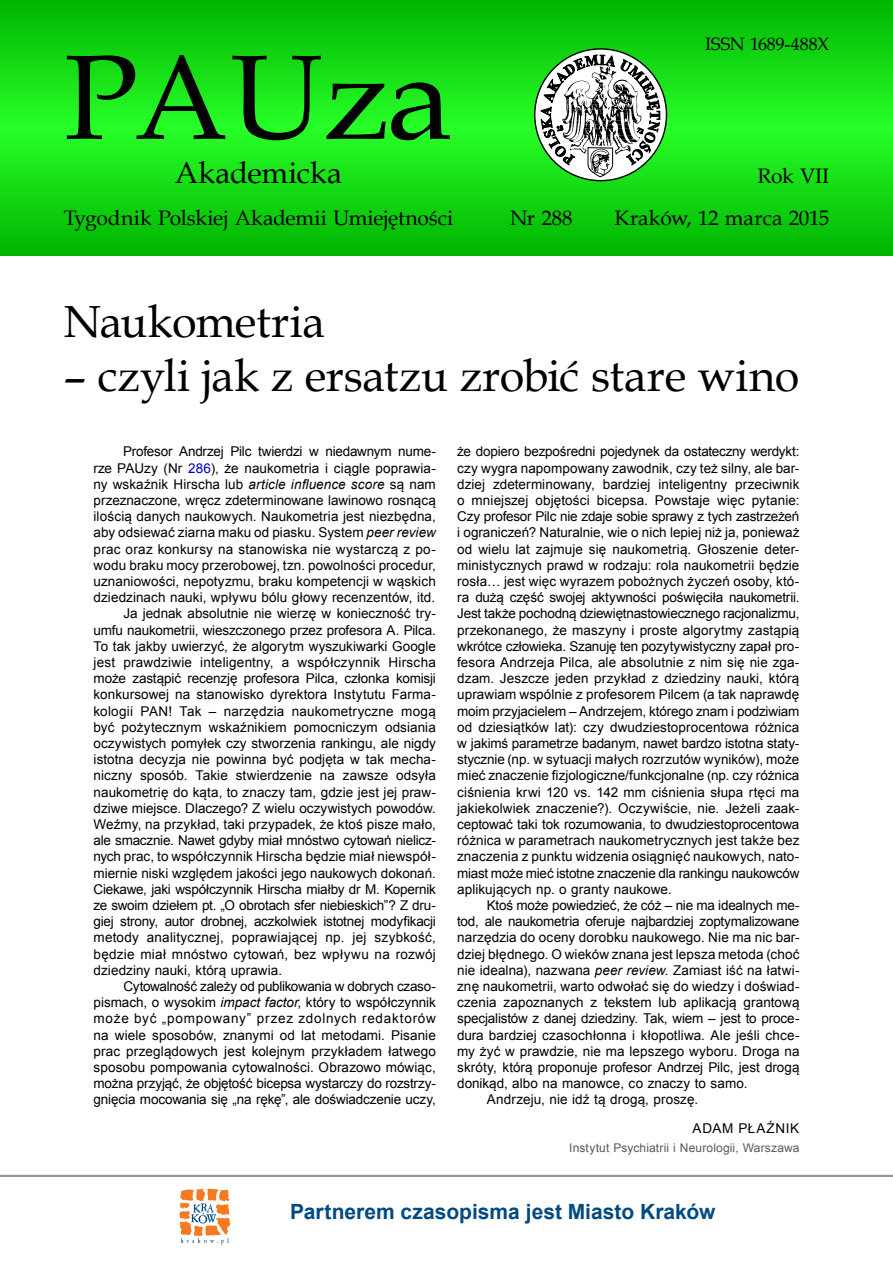
<style>
.page{position:relative;width:893px;height:1263px;background:#fff}
.page>*{position:absolute;margin:0;border:0;box-sizing:border-box;transform-origin:0 0}
.t1{font:120px "Book Antiqua";letter-spacing:-.01em;color:#000}
.t2{font:45px "Book Antiqua";letter-spacing:-.005em;color:#000}
.t3{font:30px "Book Antiqua";color:#000}
.t4{font:21px/41.4px "Book Antiqua";letter-spacing:-.005em;color:#000;text-align:right}
.t5{font:700 21px "Arial";color:#004a83}
.t6{font:18px "Book Antiqua";letter-spacing:-.005em;color:#000}
.t7{font:13.5px/16.2px "Arial";letter-spacing:.005em;color:#000;text-align:justify}
.t8{font:13.5px "Arial";letter-spacing:-.02em;color:#000}
.t9{font:13.5px "Arial";letter-spacing:-.015em;color:#000}
.t10{font:13.5px "Arial";letter-spacing:.055em;color:#000}
.t11{font:13.5px "Arial";letter-spacing:.05em;color:#000}
.t12{font:12px "Arial";letter-spacing:.01em;color:#58595b}
.s1{color:#0000c8}
.s2{font-style:italic}
</style>
<div class="page">
<svg style="left:0;top:0;width:893px;height:255px;background:#13d813"></svg>
<svg style="left:535px;top:49px;width:131px;height:132px"></svg>
<svg style="left:540px;top:46px;width:120px;height:131px"></svg>
<hr style="left:0;top:1175px;width:893px;height:2px;background:#939598">
<svg style="left:179px;top:1189px;width:51px;height:55px"></svg>
<h1 class="t1" style="left:64px;top:14px;width:390px">PAUza</h1>
<h3 class="t3" style="left:175px;top:152px;width:169px">Akademicka</h3>
<h3 class="t4" style="left:64px;top:197px;width:391px">Tygodnik Polskiej Akademii Umiejętności</h3>
<h3 class="t4" style="left:510px;top:197px;width:64px">Nr 288</h3>
<h3 class="t6" style="left:705px;top:32px;width:126px">ISSN 1689-488X</h3>
<h3 class="t4" style="left:614px;top:155px;width:216px">Rok VII<br>Kraków, 12 marca 2015</h3>
<h2 class="t2" style="left:64px;top:290px;width:263px">Naukometria</h2>
<h2 class="t2" style="left:64px;top:344px;width:737px">– czyli jak z ersatzu zrobić stare wino</h2>
<p class="t8" style="left:123px;top:442px;width:314px">Profesor Andrzej Pilc twierdzi w niedawnym nume-</p>
<p class="t7" style="left:94px;top:460px;width:344px">rze PAUzy (Nr <span class="s1">286</span>), że naukometria i ciągle poprawia-</p>
<p class="t7" style="left:94px;top:476px;width:344px">ny wskaźnik Hirscha lub <span class="s2">article influence score</span> są nam</p>
<p class="t7" style="left:94px;top:492px;width:344px">przeznaczone, wręcz zdeterminowane lawinowo rosnącą</p>
<p class="t7" style="left:94px;top:508px;width:344px">ilością danych naukowych. Naukometria jest niezbędna,</p>
<p class="t7" style="left:94px;top:524px;width:344px">aby odsiewać ziarna maku od piasku. System <span class="s2">peer review</span></p>
<p class="t7" style="left:94px;top:541px;width:344px">prac oraz konkursy na stanowiska nie wystarczą z po-</p>
<p class="t7" style="left:94px;top:557px;width:344px">wodu braku mocy przerobowej, tzn. powolności procedur,</p>
<p class="t7" style="left:94px;top:573px;width:344px">uznaniowości, nepotyzmu, braku kompetencji w wąskich</p>
<p class="t7" style="left:94px;top:589px;width:343px">dziedzinach nauki, wpływu bólu głowy recenzentów, itd.</p>
<p class="t7" style="left:123px;top:605px;width:314px">Ja jednak absolutnie nie wierzę w konieczność try-</p>
<p class="t7" style="left:94px;top:622px;width:344px">umfu naukometrii, wieszczonego przez profesora A. Pilca.</p>
<p class="t7" style="left:94px;top:638px;width:344px">To tak jakby uwierzyć, że algorytm wyszukiwarki Google</p>
<p class="t7" style="left:94px;top:654px;width:344px">jest prawdziwie inteligentny, a współczynnik Hirscha</p>
<p class="t7" style="left:94px;top:670px;width:344px">może zastąpić recenzję profesora Pilca, członka komisji</p>
<p class="t7" style="left:94px;top:686px;width:344px">konkursowej na stanowisko dyrektora Instytutu Farma-</p>
<p class="t7" style="left:94px;top:703px;width:344px">kologii PAN! Tak – narzędzia naukometryczne mogą</p>
<p class="t7" style="left:94px;top:719px;width:344px">być pożytecznym wskaźnikiem pomocniczym odsiania</p>
<p class="t7" style="left:94px;top:735px;width:344px">oczywistych pomyłek czy stworzenia rankingu, ale nigdy</p>
<p class="t7" style="left:94px;top:751px;width:344px">istotna decyzja nie powinna być podjęta w tak mecha-</p>
<p class="t7" style="left:94px;top:767px;width:344px">niczny sposób. Takie stwierdzenie na zawsze odsyła</p>
<p class="t7" style="left:94px;top:784px;width:344px">naukometrię do kąta, to znaczy tam, gdzie jest jej praw-</p>
<p class="t7" style="left:94px;top:800px;width:344px">dziwe miejsce. Dlaczego? Z wielu oczywistych powodów.</p>
<p class="t7" style="left:94px;top:816px;width:344px">Weźmy, na przykład, taki przypadek, że ktoś pisze mało,</p>
<p class="t8" style="left:94px;top:831px;width:344px">ale smacznie. Nawet gdyby miał mnóstwo cytowań nielicz-</p>
<p class="t7" style="left:94px;top:848px;width:344px">nych prac, to współczynnik Hirscha będzie miał niewspół-</p>
<p class="t7" style="left:94px;top:865px;width:344px">miernie niski względem jakości jego naukowych dokonań.</p>
<p class="t8" style="left:94px;top:880px;width:344px">Ciekawe, jaki współczynnik Hirscha miałby dr M. Kopernik</p>
<p class="t8" style="left:94px;top:896px;width:344px">ze swoim dziełem pt. „O obrotach sfer niebieskich”? Z dru-</p>
<p class="t8" style="left:94px;top:912px;width:344px">giej strony, autor drobnej, aczkolwiek istotnej modyfikacji</p>
<p class="t7" style="left:94px;top:929px;width:344px">metody analitycznej, poprawiającej np. jej szybkość,</p>
<p class="t7" style="left:94px;top:946px;width:344px">będzie miał mnóstwo cytowań, bez wpływu na rozwój</p>
<p class="t7" style="left:94px;top:962px;width:190px">dziedziny nauki, którą uprawia.</p>
<p class="t8" style="left:123px;top:977px;width:314px">Cytowalność zależy od publikowania w dobrych czaso-</p>
<p class="t7" style="left:94px;top:994px;width:344px">pismach, o wysokim <span class="s2">impact factor</span>, który to współczynnik</p>
<p class="t10" style="left:94px;top:1009px;width:344px">może być „pompowany” przez zdolnych redaktorów</p>
<p class="t7" style="left:94px;top:1027px;width:344px">na wiele sposobów, znanymi od lat metodami. Pisanie</p>
<p class="t7" style="left:94px;top:1043px;width:344px">prac przeglądowych jest kolejnym przykładem łatwego</p>
<p class="t7" style="left:94px;top:1059px;width:344px">sposobu pompowania cytowalności. Obrazowo mówiąc,</p>
<p class="t9" style="left:94px;top:1074px;width:344px">można przyjąć, że objętość bicepsa wystarczy do rozstrzy-</p>
<p class="t9" style="left:94px;top:1090px;width:344px">gnięcia mocowania się „na rękę”, ale doświadczenie uczy,</p>
<p class="t7" style="left:457px;top:443px;width:344px">że dopiero bezpośredni pojedynek da ostateczny werdykt: czy wygra napompowany zawodnik, czy też silny, ale bar&shy;dziej zdeterminowany, bardziej inteligentny przeciwnik o mniejszej objętości bicepsa. Powstaje więc pytanie:<br>Czy profesor Pilc nie zdaje sobie sprawy z tych zastrzeżeń i ograniczeń? Naturalnie, wie o nich lepiej niż ja, ponieważ od wielu lat zajmuje się naukometrią. Głoszenie deter&shy;ministycznych prawd w rodzaju: rola naukometrii będzie rosła… jest więc wyrazem pobożnych życzeń osoby, któ&shy;ra dużą część swojej aktywności poświęciła naukometrii.<br>Jest także pochodną dziewiętnastowiecznego racjonalizmu, przekonanego, że maszyny i proste algorytmy zastąpią wkrótce człowieka. Szanuję ten pozytywistyczny zapał pro&shy;fesora Andrzeja Pilca, ale absolutnie z nim się nie zga&shy;dzam. Jeszcze jeden przykład z dziedziny nauki, którą uprawiam wspólnie z profesorem Pilcem (a tak naprawdę moim przyjacielem – Andrzejem, którego znam i podziwiam od dziesiątków lat): czy dwudziestoprocentowa różnica w jakimś parametrze badanym, nawet bardzo istotna staty&shy;stycznie (np. w sytuacji małych rozrzutów wyników), może mieć znaczenie fizjologiczne/funkcjonalne (np. czy różnica ciśnienia krwi 120 vs. 142 mm ciśnienia słupa rtęci ma jakiekolwiek znaczenie?). Oczywiście, nie. Jeżeli zaak&shy;ceptować taki tok rozumowania, to dwudziestoprocentowa różnica w parametrach naukometrycznych jest także bez znaczenia z punktu widzenia osiągnięć naukowych, nato&shy;miast może mieć istotne znaczenie dla rankingu naukowców aplikujących np. o granty naukowe.</p>
<p class="t8" style="left:487px;top:896px;width:314px">Ktoś może powiedzieć, że cóż – nie ma idealnych me-</p>
<p class="t8" style="left:457px;top:912px;width:344px">tod, ale naukometria oferuje najbardziej zoptymalizowane</p>
<p class="t7" style="left:457px;top:929px;width:344px">narzędzia do oceny dorobku naukowego. Nie ma nic bar-</p>
<p class="t7" style="left:457px;top:946px;width:344px">dziej błędnego. O wieków znana jest lepsza metoda (choć</p>
<p class="t7" style="left:457px;top:962px;width:344px">nie idealna), nazwana <span class="s2">peer review</span>. Zamiast iść na łatwi-</p>
<p class="t7" style="left:457px;top:978px;width:344px">znę naukometrii, warto odwołać się do wiedzy i doświad-</p>
<p class="t7" style="left:457px;top:994px;width:344px">czenia zapoznanych z tekstem lub aplikacją grantową</p>
<p class="t9" style="left:457px;top:1009px;width:344px">specjalistów z danej dziedziny. Tak, wiem – jest to proce-</p>
<p class="t7" style="left:457px;top:1027px;width:344px">dura bardziej czasochłonna i kłopotliwa. Ale jeśli chce-</p>
<p class="t7" style="left:457px;top:1043px;width:344px">my żyć w prawdzie, nie ma lepszego wyboru. Droga na</p>
<p class="t7" style="left:457px;top:1059px;width:344px">skróty, którą proponuje profesor Andrzej Pilc, jest drogą</p>
<p class="t7" style="left:457px;top:1075px;width:292px">donikąd, albo na manowce, co znaczy to samo.</p>
<p class="t7" style="left:487px;top:1091px;width:213px">Andrzeju, nie idź tą drogą, proszę.</p>
<p class="t11" style="left:692px;top:1119px;width:108px">ADAM PŁAŹNIK</p>
<p class="t12" style="left:569px;top:1139px;width:232px">Instytut Psychiatrii i Neurologii, Warszawa</p>
<h3 class="t5" style="left:290px;top:1196px;width:427px">Partnerem czasopisma jest Miasto Kraków</h3>
</div>
